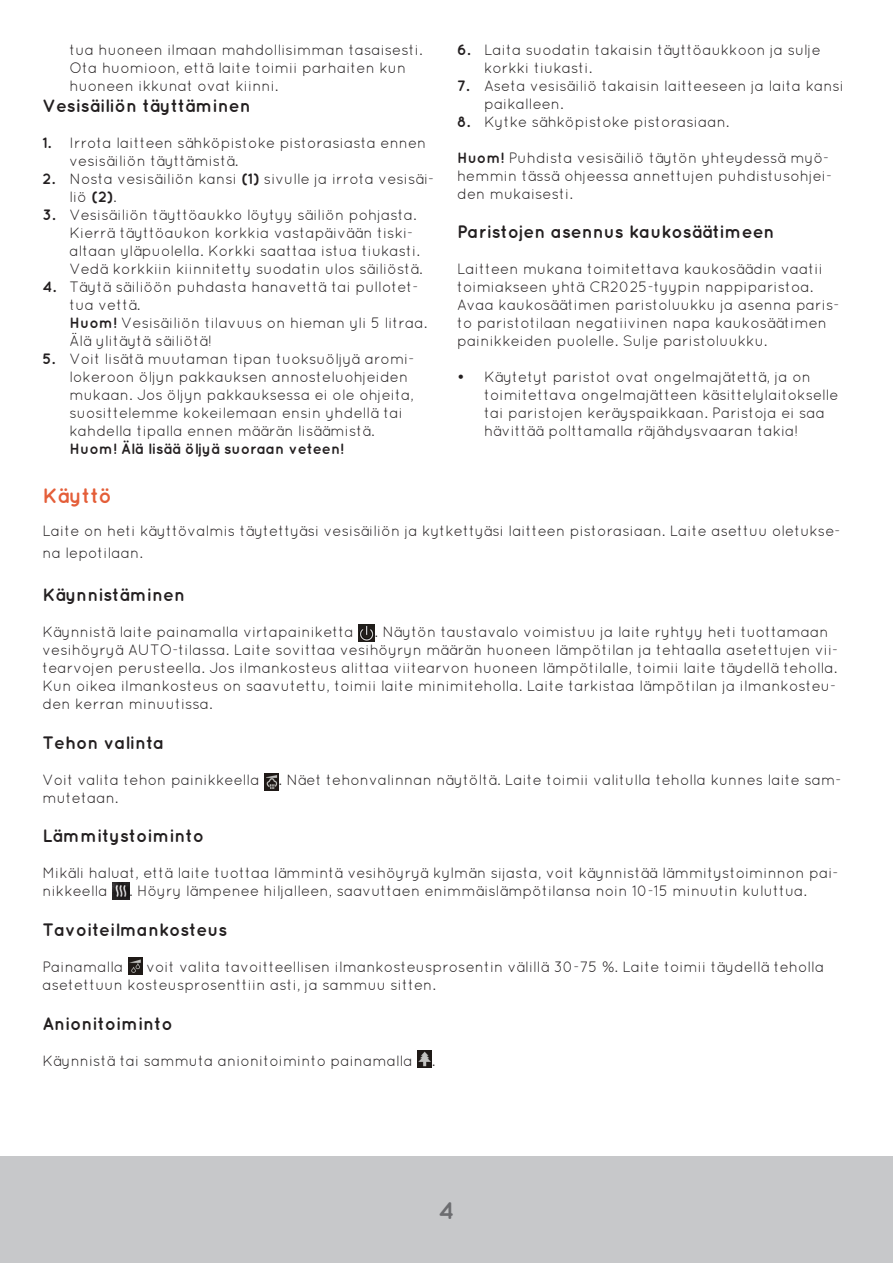
<style>
.page{position:relative;width:893px;height:1263px;background:#fff}
.page>*{position:absolute;margin:0;border:0;box-sizing:border-box;transform-origin:0 0}
.t1{font:700 24px "Quicksand";color:#6c6d70}
.t2{font:700 21px "Quicksand";color:#e45e39}
.t3{font:700 18px "Quicksand";color:#231f20}
.t4{font:15px/18px "Quicksand";color:#231f20}
.s1{font-weight:700}
</style>
<div class="page">
<div style="left:0;top:1157px;width:893px;height:106px;background:#c7c8ca"></div>
<img style="left:358px;top:624px;width:16px;height:17px">
<img style="left:264px;top:773px;width:14px;height:17px">
<img style="left:112px;top:883px;width:17px;height:17px">
<img style="left:128px;top:957px;width:14px;height:17px">
<img style="left:417px;top:1051px;width:15px;height:17px">
<p class="t4" style="left:70px;top:40px;width:354px">tua huoneen ilmaan mahdollisimman tasaisesti.<br>Ota huomioon, että laite toimii parhaiten kun huoneen ikkunat ovat kiinni.</p>
<p class="t3" style="left:43px;top:95px;width:210px">Vesisäiliön täyttäminen</p>
<p class="t4" style="left:70px;top:134px;width:358px;text-indent:-27px"><span class="s1">1.</span> Irrota laitteen sähköpistoke pistorasiasta ennen vesisäiliön täyttämistä.</p>
<p class="t4" style="left:70px;top:170px;width:366px;text-indent:-27px"><span class="s1">2.</span> Nosta vesisäiliön kansi <span class="s1">(1)</span> sivulle ja irrota vesisäi&shy;liö <span class="s1">(2)</span>.</p>
<p class="t4" style="left:70px;top:206px;width:354px;text-indent:-27px"><span class="s1">3.</span> Vesisäiliön täyttöaukko löytyy säiliön pohjasta.<br>Kierrä täyttöaukon korkkia vastapäivään tiski&shy;altaan yläpuolella. Korkki saattaa istua tiukasti.<br>Vedä korkkiin kiinnitetty suodatin ulos säiliöstä.</p>
<p class="t4" style="left:70px;top:278px;width:359px;text-indent:-27px"><span class="s1">4.</span> Täytä säiliöön puhdasta hanavettä tai pullotet&shy;tua vettä.<br><span class="s1">Huom!</span> Vesisäiliön tilavuus on hieman yli 5 litraa.<br>Älä ylitäytä säiliötä!</p>
<p class="t4" style="left:70px;top:350px;width:347px;text-indent:-27px"><span class="s1">5.</span> Voit lisätä muutaman tipan tuoksuöljyä aromi&shy;lokeroon öljyn pakkauksen annosteluohjeiden mukaan. Jos öljyn pakkauksessa ei ole ohjeita, suosittelemme kokeilemaan ensin yhdellä tai kahdella tipalla ennen määrän lisäämistä.<br><span class="s1">Huom! Älä lisää öljyä suoraan veteen!</span></p>
<p class="t2" style="left:43px;top:483px;width:71px">Käyttö</p>
<p class="t4" style="left:484px;top:40px;width:338px;text-indent:-27px"><span class="s1">6.</span> Laita suodatin takaisin täyttöaukkoon ja sulje korkki tiukasti.</p>
<p class="t4" style="left:484px;top:76px;width:362px;text-indent:-27px"><span class="s1">7.</span> Aseta vesisäiliö takaisin laitteeseen ja laita kansi paikalleen.</p>
<p class="t4" style="left:457px;top:112px;width:274px"><span class="s1">8.</span> Kytke sähköpistoke pistorasiaan.</p>
<p class="t4" style="left:457px;top:148px;width:377px"><span class="s1">Huom!</span> Puhdista vesisäiliö täytön yhteydessä myö&shy;hemmin tässä ohjeessa annettujen puhdistusohjei&shy;den mukaisesti.</p>
<p class="t3" style="left:457px;top:221px;width:319px">Paristojen asennus kaukosäätimeen</p>
<p class="t4" style="left:457px;top:260px;width:384px">Laitteen mukana toimitettava kaukosäädin vaatii toimiakseen yhtä CR2025-tyypin nappiparistoa.<br>Avaa kaukosäätimen paristoluukku ja asenna paris&shy;to paristotilaan negatiivinen napa kaukosäätimen painikkeiden puolelle. Sulje paristoluukku.</p>
<p class="t4" style="left:484px;top:368px;width:356px;text-indent:-27px"><span class="s1">•</span> Käytetyt paristot ovat ongelmajätettä, ja on toimitettava ongelmajätteen käsittelylaitokselle tai paristojen keräyspaikkaan. Paristoja ei saa hävittää polttamalla räjähdysvaaran takia!</p>
<p class="t4" style="left:43px;top:520px;width:800px;line-height:21.6px">Laite on heti käyttövalmis täytettyäsi vesisäiliön ja kytkettyäsi laitteen pistorasiaan. Laite asettuu oletukse&shy;na lepotilaan.</p>
<p class="t3" style="left:43px;top:584px;width:144px">Käynnistäminen</p>
<p class="t4" style="left:43px;top:623px;width:313px">Käynnistä laite painamalla virtapainiketta</p>
<p class="t4" style="left:43px;top:623px;width:797px;text-indent:332px">. Näytön taustavalo voimistuu ja laite ryhtyy heti tuottamaan vesihöyryä AUTO-tilassa. Laite sovittaa vesihöyryn määrän huoneen lämpötilan ja tehtaalla asetettujen vii&shy;tearvojen perusteella. Jos ilmankosteus alittaa viitearvon huoneen lämpötilalle, toimii laite täydellä teholla.<br>Kun oikea ilmankosteus on saavutettu, toimii laite minimiteholla. Laite tarkistaa lämpötilan ja ilmankosteu&shy;den kerran minuutissa.</p>
<p class="t3" style="left:43px;top:732px;width:123px">Tehon valinta</p>
<p class="t4" style="left:43px;top:770px;width:219px">Voit valita tehon painikkeella</p>
<p class="t4" style="left:278px;top:770px;width:565px">. Näet tehonvalinnan näytöltä. Laite toimii valitulla teholla kunnes laite sam-</p>
<p class="t4" style="left:43px;top:788px;width:77px">mutetaan.</p>
<p class="t3" style="left:43px;top:825px;width:163px">Lämmitystoiminto</p>
<p class="t4" style="left:43px;top:864px;width:798px">Mikäli haluat, että laite tuottaa lämmintä vesihöyryä kylmän sijasta, voit käynnistää lämmitystoiminnon pai&shy;nikkeella</p>
<p class="t4" style="left:129px;top:882px;width:679px">. Höyry lämpenee hiljalleen, saavuttaen enimmäislämpötilansa noin 10-15 minuutin kuluttua.</p>
<p class="t3" style="left:43px;top:919px;width:186px">Tavoiteilmankosteus</p>
<p class="t4" style="left:43px;top:958px;width:83px">Painamalla</p>
<p class="t4" style="left:43px;top:958px;width:783px;text-indent:104px">voit valita tavoitteellisen ilmankosteusprosentin välillä 30-75 %. Laite toimii täydellä teholla asetettuun kosteusprosenttiin asti, ja sammuu sitten.</p>
<p class="t3" style="left:43px;top:1012px;width:132px">Anionitoiminto</p>
<p class="t4" style="left:43px;top:1051px;width:372px">Käynnistä tai sammuta anionitoiminto painamalla</p>
<p class="t4" style="left:432px;top:1051px;width:5px">.</p>
<h1 class="t1" style="left:438px;top:1196px;width:17px">4</h1>
</div>
